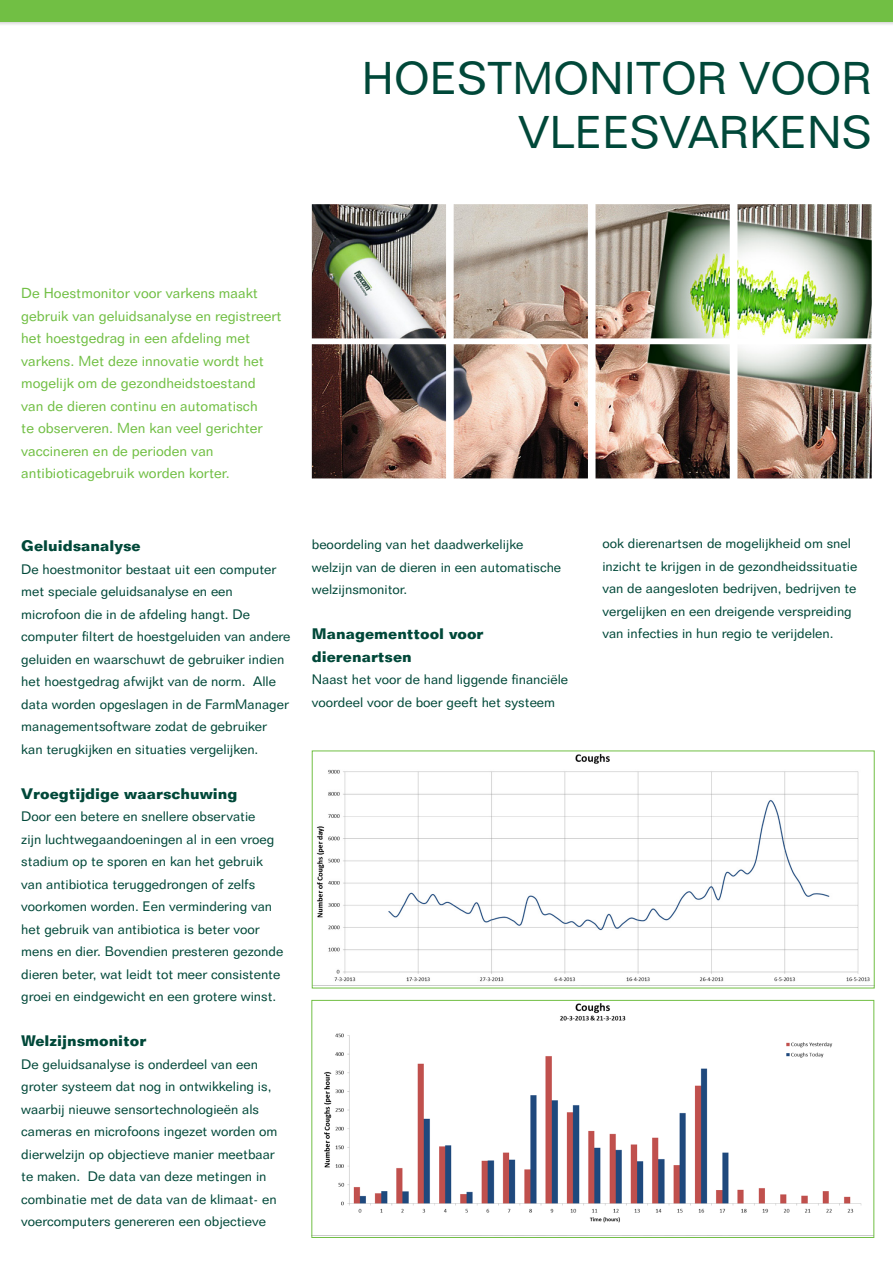
<style>
.page{position:relative;width:893px;height:1263px;background:#fff}
.page>*{position:absolute;margin:0;border:0;box-sizing:border-box;transform-origin:0 0}
.Title_-_Back_page{font:45px/54px "Folio BT";color:#004839;text-align:right}
.Paragraph_header{font:700 15px/22.5px "Folio BT";color:#004839}
.Intro_text{font:14.25px/22.5px "Folio BT";color:#71bf44}
.Paragraph_text{font:13.5px/22.5px "Folio BT";color:#004839}
</style>
<div class="page">
<div style="left:0;top:0;width:893px;height:27px;background:#231f20;opacity:.25"></div>
<div style="left:0;top:0;width:893px;height:21px;background:#71bf44"></div>
<img style="left:312px;top:204px;width:560px;height:274px">
<img style="left:324px;top:1003px;width:538px;height:220px">
<div style="left:311px;top:1000px;width:563px;height:238px;border:1px solid #71bf44"></div>
<img style="left:314px;top:753px;width:559px;height:233px">
<p class="Title_-_Back_page" style="left:362px;top:50px;width:511px">HOESTMONITOR VOOR<br>VLEESVARKENS</p>
<p class="Intro_text" style="left:21px;top:282px;width:262px">De Hoestmonitor voor varkens maakt gebruik van geluidsanalyse en registreert het hoestgedrag in een afdeling met varkens. Met deze innovatie wordt het mogelijk om de gezondheidstoestand van de dieren continu en automatisch<br>te observeren. Men kan veel gerichter vaccineren en de perioden van antibioticagebruik worden korter.</p>
<p class="Paragraph_header" style="left:21px;top:534px;width:121px">Geluidsanalyse</p>
<p class="Paragraph_text" style="left:21px;top:557px;width:271px">De hoestmonitor bestaat uit een computer met speciale geluidsanalyse en een microfoon die in de afdeling hangt. De computer filtert de hoestgeluiden van andere geluiden en waarschuwt de gebruiker indien het hoestgedrag afwijkt van de norm. Alle data worden opgeslagen in de FarmManager managementsoftware zodat de gebruiker kan terugkijken en situaties vergelijken.</p>
<p class="Paragraph_header" style="left:21px;top:782px;width:218px">Vroegtijdige waarschuwing</p>
<p class="Paragraph_text" style="left:21px;top:805px;width:264px">Door een betere en snellere observatie<br>zijn luchtwegaandoeningen al in een vroeg stadium op te sporen en kan het gebruik van antibiotica teruggedrongen of zelfs voorkomen worden. Een vermindering van het gebruik van antibiotica is beter voor mens en dier. Bovendien presteren gezonde dieren beter, wat leidt tot meer consistente groei en eindgewicht en een grotere winst.</p>
<p class="Paragraph_header" style="left:21px;top:1029px;width:127px">Welzijnsmonitor</p>
<p class="Paragraph_text" style="left:21px;top:1052px;width:258px">De geluidsanalyse is onderdeel van een groter systeem dat nog in ontwikkeling is, waarbij nieuwe sensortechnologieën als cameras en microfoons ingezet worden om dierwelzijn op objectieve manier meetbaar te maken. De data van deze metingen in combinatie met de data van de klimaat- en voercomputers genereren een objectieve</p>
<p class="Paragraph_text" style="left:312px;top:533px;width:251px">beoordeling van het daadwerkelijke welzijn van de dieren in een automatische welzijnsmonitor.</p>
<p class="Paragraph_header" style="left:312px;top:623px;width:173px">Managementtool voor dierenartsen</p>
<p class="Paragraph_text" style="left:312px;top:668px;width:258px">Naast het voor de hand liggende financiële voordeel voor de boer geeft het systeem</p>
<p class="Paragraph_text" style="left:602px;top:532px;width:256px">ook dierenartsen de mogelijkheid om snel inzicht te krijgen in de gezondheidssituatie van de aangesloten bedrijven, bedrijven te vergelijken en een dreigende verspreiding van infecties in hun regio te verijdelen.</p>
</div>
